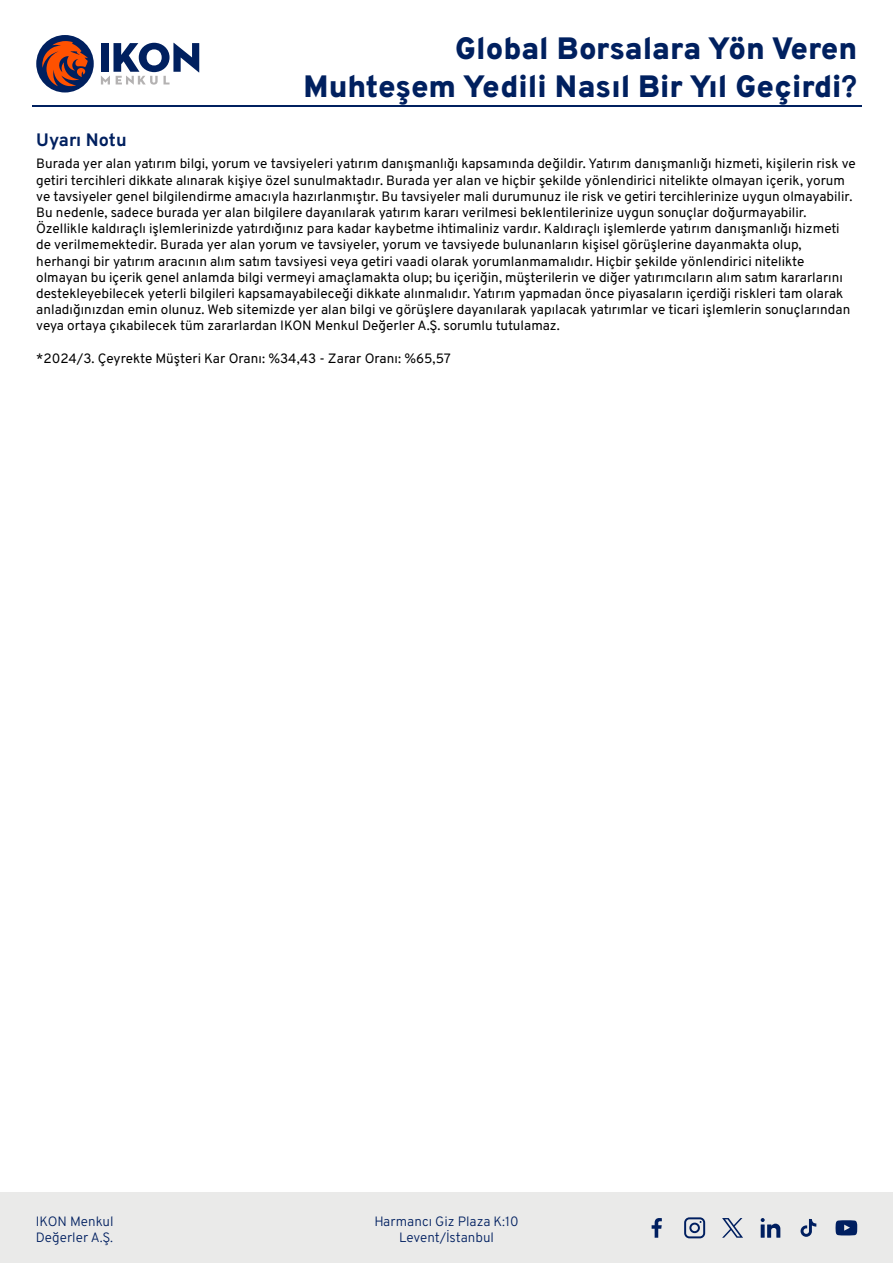
<style>
.page{position:relative;width:893px;height:1263px;background:#fff}
.page>*{position:absolute;margin:0;border:0;box-sizing:border-box;transform-origin:0 0}
.t1{font:900 30.9px/37px "Overpass";color:#00205f;text-align:right}
.t2{font:700 18px "Overpass";color:#00205f}
.t3{font:13.5px/16.2px "Overpass";color:#000}
.t4{font:300 13.5px/16.5px "Overpass";color:#001f60;text-align:center}
.s1{font-weight:700}
</style>
<div class="page">
<div style="left:0;top:1192px;width:893px;height:71px;background:#eaeae9"></div>
<svg style="left:835px;top:1220px;width:22px;height:15px"></svg>
<svg style="left:652px;top:1218px;width:10px;height:20px"></svg>
<svg style="left:684px;top:1217px;width:21px;height:21px"></svg>
<svg style="left:761px;top:1218px;width:19px;height:20px"></svg>
<svg style="left:800px;top:1219px;width:16px;height:18px"></svg>
<svg style="left:722px;top:1218px;width:21px;height:20px"></svg>
<hr style="left:32px;top:105px;width:829px;height:1px;background:#00205f">
<div style="left:36px;top:35px;width:58px;height:57px;background:#00205f;border-radius:50%"></div>
<svg style="left:42px;top:41px;width:47px;height:45px"></svg>
<svg style="left:101px;top:43px;width:98px;height:42px"></svg>
<h2 class="t2" style="left:36px;top:125px;width:92px">Uyarı Notu</h2>
<h1 class="t1" style="left:304px;top:29px;width:555px">Global Borsalara Yön Veren<br>Muhteşem Yedili Nasıl Bir Yıl Geçirdi<span class="s1">?</span></h1>
<p class="t3" style="left:36px;top:155px;width:821px">Burada yer alan yatırım bilgi, yorum ve tavsiyeleri yatırım danışmanlığı kapsamında değildir. Yatırım danışmanlığı hizmeti, kişilerin risk ve getiri tercihleri dikkate alınarak kişiye özel sunulmaktadır. Burada yer alan ve hiçbir şekilde yönlendirici nitelikte olmayan içerik, yorum ve tavsiyeler genel bilgilendirme amacıyla hazırlanmıştır. Bu tavsiyeler mali durumunuz ile risk ve getiri tercihlerinize uygun olmayabilir.<br>Bu nedenle, sadece burada yer alan bilgilere dayanılarak yatırım kararı verilmesi beklentilerinize uygun sonuçlar doğurmayabilir.<br>Özellikle kaldıraçlı işlemlerinizde yatırdığınız para kadar kaybetme ihtimaliniz vardır. Kaldıraçlı işlemlerde yatırım danışmanlığı hizmeti de verilmemektedir. Burada yer alan yorum ve tavsiyeler, yorum ve tavsiyede bulunanların kişisel görüşlerine dayanmakta olup, herhangi bir yatırım aracının alım satım tavsiyesi veya getiri vaadi olarak yorumlanmamalıdır. Hiçbir şekilde yönlendirici nitelikte olmayan bu içerik genel anlamda bilgi vermeyi amaçlamakta olup; bu içeriğin, müşterilerin ve diğer yatırımcıların alım satım kararlarını destekleyebilecek yeterli bilgileri kapsamayabileceği dikkate alınmalıdır. Yatırım yapmadan önce piyasaların içerdiği riskleri tam olarak anladığınızdan emin olunuz. Web sitemizde yer alan bilgi ve görüşlere dayanılarak yapılacak yatırımlar ve ticari işlemlerin sonuçlarından veya ortaya çıkabilecek tüm zararlardan IKON Menkul Değerler A.Ş. sorumlu tutulamaz.</p>
<p class="t3" style="left:36px;top:349px;width:416px">*2024/3. Çeyrekte Müşteri Kar Oranı: %34,43 - Zarar Oranı: %65,57</p>
<p class="t4" style="left:36px;top:1212px;width:79px;text-align:left">IKON Menkul<br>Değerler A.Ş.</p>
<p class="t4" style="left:374px;top:1212px;width:146px">Harmancı Giz Plaza K:10<br>Levent/İstanbul</p>
</div>
